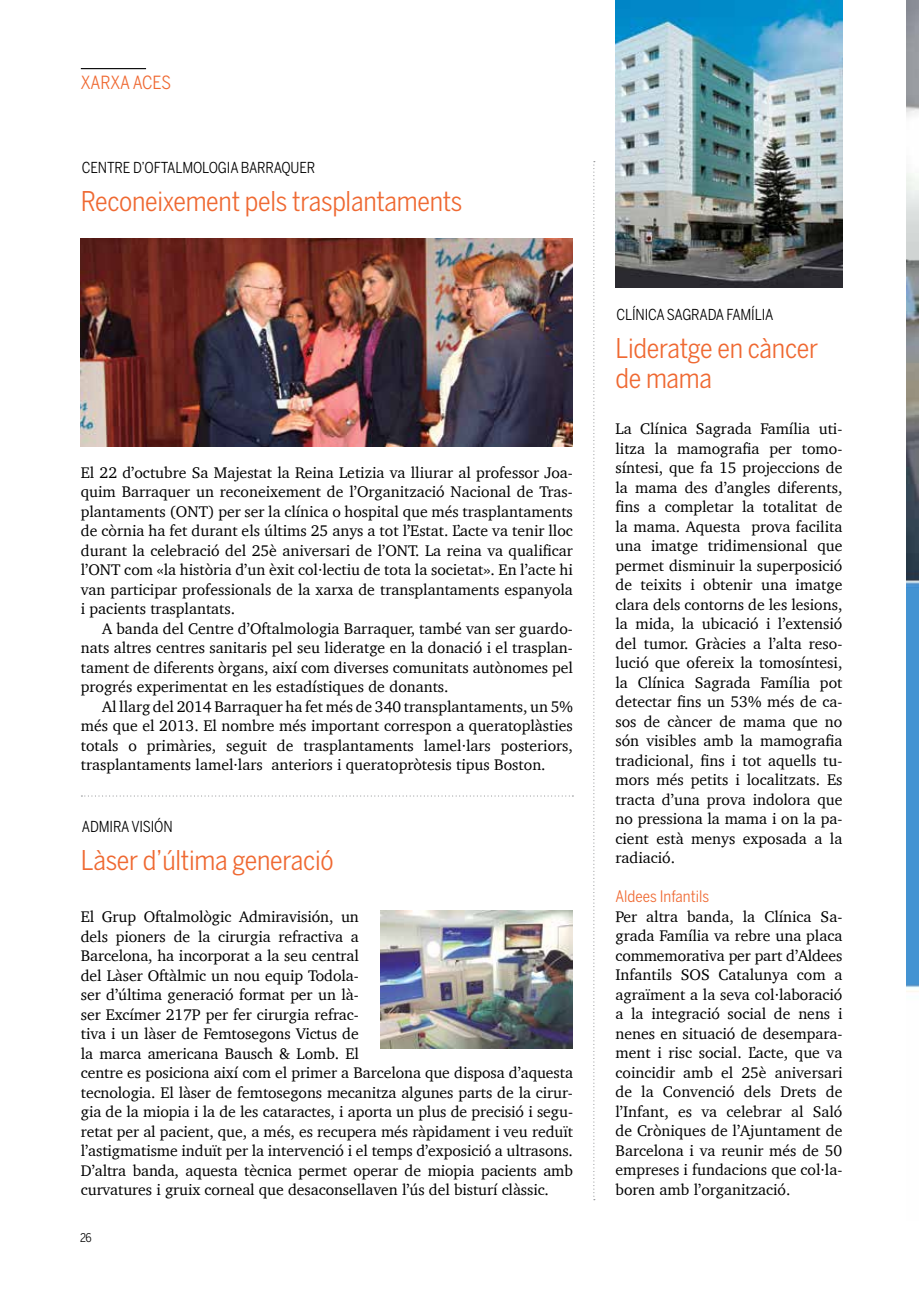
<style>
.page{position:relative;width:919px;height:1289px;background:#fff}
.page>*{position:absolute;margin:0;border:0;box-sizing:border-box;transform-origin:0 0}
.t1{font:27px/30px "Benton Sans Cond";letter-spacing:-.01em;color:#ef6932}
.t2{font:18px "Benton Sans Cond";color:#ef6932}
.t3{font:15.75px/19.5px "Charter";letter-spacing:-.005em;color:#000;text-align:justify}
.t4{font:15.75px "Benton Sans Cond";color:#ef6932}
.t5{font:15px "Benton Sans Cond";letter-spacing:-.01em;color:#000}
.t6{font:12px "Benton Sans Cond";color:#000}
</style>
<div class="page">
<hr style="left:81px;top:68px;width:65px;height:1px;background:#000">
<img style="left:906px;top:0;width:12px;height:992px">
<img style="left:380px;top:910px;width:193px;height:138px">
<svg style="left:81px;top:795px;width:492px;height:1px"></svg>
<img style="left:81px;top:238px;width:492px;height:208px">
<svg style="left:593px;top:161px;width:2px;height:1039px"></svg>
<img style="left:615px;top:0;width:227px;height:288px">
<p class="t2" style="left:81px;top:72px;width:92px">XARXA ACES</p>
<p class="t5" style="left:82px;top:159px;width:235px">CENTRE D’OFTALMOLOGIA BARRAQUER</p>
<h1 class="t1" style="left:81px;top:186px;width:383px">Reconeixement pels trasplantaments</h1>
<p class="t3" style="left:81px;top:462px;width:493px">El 22 d’octubre Sa Majestat la Reina Letizia va lliurar al professor Joa&shy;quim Barraquer un reconeixement de l’Organització Nacional de Tras&shy;plantaments (ONT) per ser la clínica o hospital que més trasplantaments de còrnia ha fet durant els últims 25 anys a tot l’Estat. L’acte va tenir lloc durant la celebració del 25è aniversari de l’ONT. La reina va qualificar l’ONT com «la història d’un èxit col·lectiu de tota la societat». En l’acte hi van participar professionals de la xarxa de transplantaments espanyola i pacients trasplantats.</p>
<p class="t3" style="left:81px;top:618px;width:493px;text-indent:21px">A banda del Centre d’Oftalmologia Barraquer, també van ser guardo&shy;nats altres centres sanitaris pel seu lideratge en la donació i el trasplan&shy;tament de diferents òrgans, així com diverses comunitats autònomes pel progrés experimentat en les estadístiques de donants.</p>
<p class="t3" style="left:81px;top:696px;width:493px;text-indent:21px">Al llarg del 2014 Barraquer ha fet més de 340 transplantaments, un 5% més que el 2013. El nombre més important correspon a queratoplàsties totals o primàries, seguit de trasplantaments lamel·lars posteriors, trasplantaments lamel·lars anteriors i queratopròtesis tipus Boston.</p>
<p class="t5" style="left:82px;top:817px;width:92px">ADMIRA VISIÓN</p>
<h1 class="t1" style="left:81px;top:845px;width:254px">Làser d’última generació</h1>
<p class="t3" style="left:81px;top:906px;width:493px;text-align:left">El Grup Oftalmològic Admiravisión, un<br>dels pioners de la cirurgia refractiva a<br>Barcelona, ha incorporat a la seu central<br>del Làser Oftàlmic un nou equip Todola-<br>ser d’última generació format per un là-<br>ser Excímer 217P per fer cirurgia refrac-<br>tiva i un làser de Femtosegons Victus de<br>la marca americana Bausch &amp; Lomb. El<br>centre es posiciona així com el primer a Barcelona que disposa d’aquesta tecnologia. El làser de femtosegons mecanitza algunes parts de la cirur&shy;gia de la miopia i la de les cataractes, i aporta un plus de precisió i segu&shy;retat per al pacient, que, a més, es recupera més ràpidament i veu reduït l’astigmatisme induït per la intervenció i el temps d’exposició a ultrasons.<br>D’altra banda, aquesta tècnica permet operar de miopia pacients amb curvatures i gruix corneal que desaconsellaven l’ús del bisturí clàssic.</p>
<p class="t6" style="left:80px;top:1230px;width:13px">26</p>
<p class="t5" style="left:616px;top:305px;width:158px">CLÍNICA SAGRADA FAMÍLIA</p>
<h1 class="t1" style="left:615px;top:333px;width:204px">Lideratge en càncer de mama</h1>
<p class="t3" style="left:615px;top:419px;width:228px">La Clínica Sagrada Família uti&shy;litza la mamografia per tomo&shy;síntesi, que fa 15 projeccions de la mama des d’angles diferents, fins a completar la totalitat de la mama. Aquesta prova facilita una imatge tridimensional que permet disminuir la superposició de teixits i obtenir una imatge clara dels contorns de les lesions, la mida, la ubicació i l’extensió del tumor. Gràcies a l’alta reso&shy;lució que ofereix la tomosíntesi, la Clínica Sagrada Família pot detectar fins un 53% més de ca&shy;sos de càncer de mama que no són visibles amb la mamografia tradicional, fins i tot aquells tu&shy;mors més petits i localitzats. Es tracta d’una prova indolora que no pressiona la mama i on la pa&shy;cient està menys exposada a la radiació.</p>
<p class="t4" style="left:615px;top:887px;width:95px">Aldees Infantils</p>
<p class="t3" style="left:615px;top:906px;width:228px">Per altra banda, la Clínica Sa&shy;grada Família va rebre una placa commemorativa per part d’Aldees Infantils SOS Catalunya com a agraïment a la seva col·laboració a la integració social de nens i nenes en situació de desempara&shy;ment i risc social. L’acte, que va coincidir amb el 25è aniversari de la Convenció dels Drets de l’Infant, es va celebrar al Saló de Cròniques de l’Ajuntament de Barcelona i va reunir més de 50 empreses i fundacions que col·la&shy;boren amb l’organització.</p>
</div>
